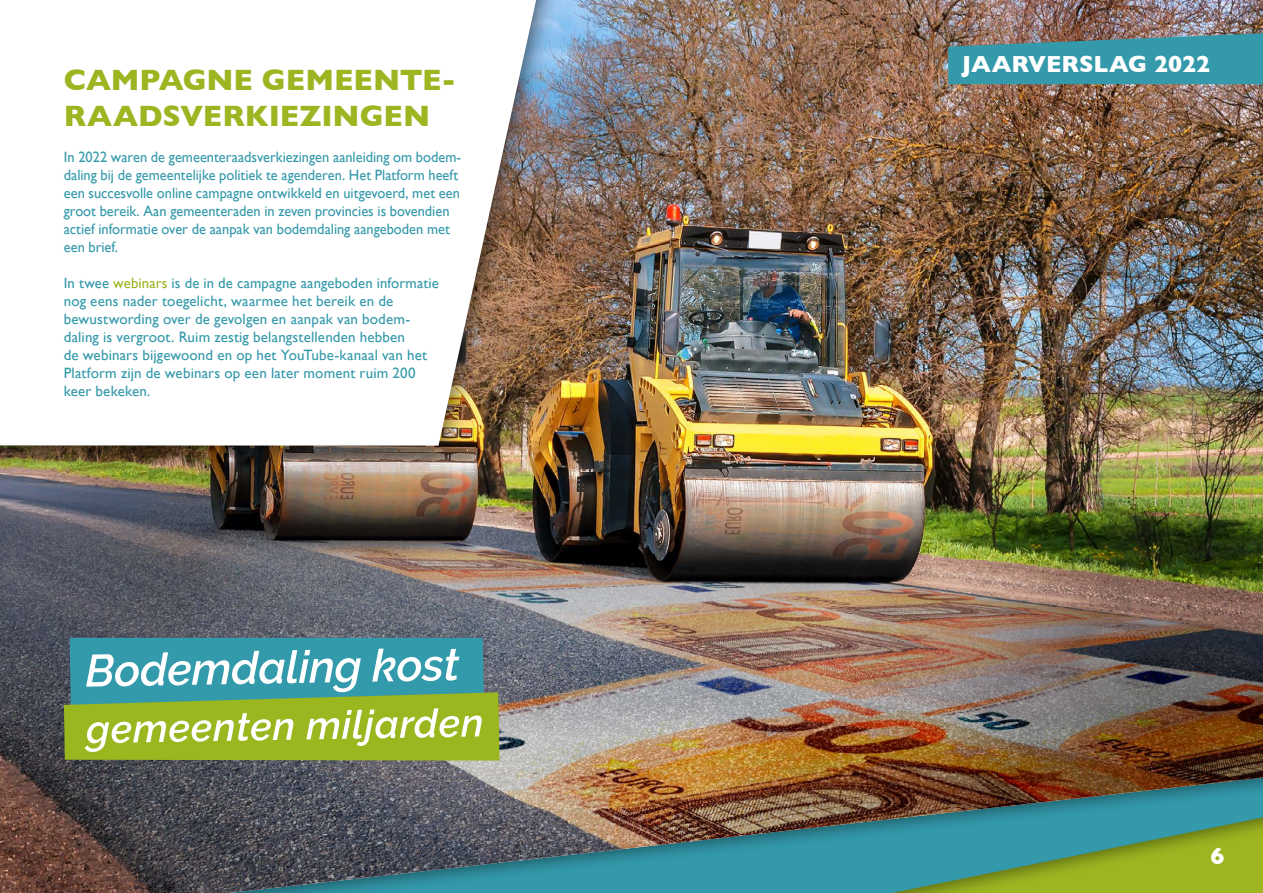
<style>
.page{position:relative;width:1263px;height:893px;background:#fff}
.page>*{position:absolute;margin:0;border:0;box-sizing:border-box;transform-origin:0 0}
.t1{font:700 30px/36px "Gill Sans";letter-spacing:-.005em;color:#9cb521}
.t2{font:700 23.7px "Gill Sans";letter-spacing:-.005em;color:#fff}
.t3{font:15px/18px "Gill Sans";letter-spacing:.005em;color:#3399ab;scale:.96 1}
.t4{font:15px/18px "Gill Sans";letter-spacing:.005em;color:#3399ab}
.s1{color:#9cb521}
</style>
<div class="page">
<img style="left:0;top:0;width:1263px;height:893px">
<div style="left:0;top:0;width:580px;height:470px;background:#000;opacity:.54"></div>
<svg style="left:0;top:0;width:536px;height:446px"></svg>
<svg style="left:948px;top:33px;width:315px;height:51px;background:#3f93a1"></svg>
<svg style="left:64px;top:638px;width:436px;height:123px;background:#80b47b"></svg>
<h1 class="t1" style="left:64px;top:61px;width:394px">CAMPAGNE GEMEENTE-<br>RAADSVERKIEZINGEN</h1>
<p class="t3" style="left:64px;top:148px;width:416px">In 2022 waren de gemeenteraadsverkiezingen aanleiding om bodem&shy;daling bij de gemeentelijke politiek te agenderen. Het Platform heeft een succesvolle online campagne ontwikkeld en uitgevoerd, met een groot bereik. Aan gemeenteraden in zeven provincies is bovendien actief informatie over de aanpak van bodemdaling aangeboden met een brief.</p>
<p class="t4" style="left:64px;top:274px;width:376px">In twee <span class="s1">webinars</span> is de in de campagne aangeboden informatie nog eens nader toegelicht, waarmee het bereik en de bewustwording over de gevolgen en aanpak van bodem&shy;daling is vergroot. Ruim zestig belangstellenden hebben<br>de webinars bijgewoond en op het YouTube-kanaal van het Platform zijn de webinars op een later moment ruim 200 keer bekeken.</p>
<h2 class="t2" style="left:962px;top:45px;width:250px">JAARVERSLAG 2022</h2>
<h2 class="t2" style="left:1210px;top:837px;width:16px">6</h2>
</div>
